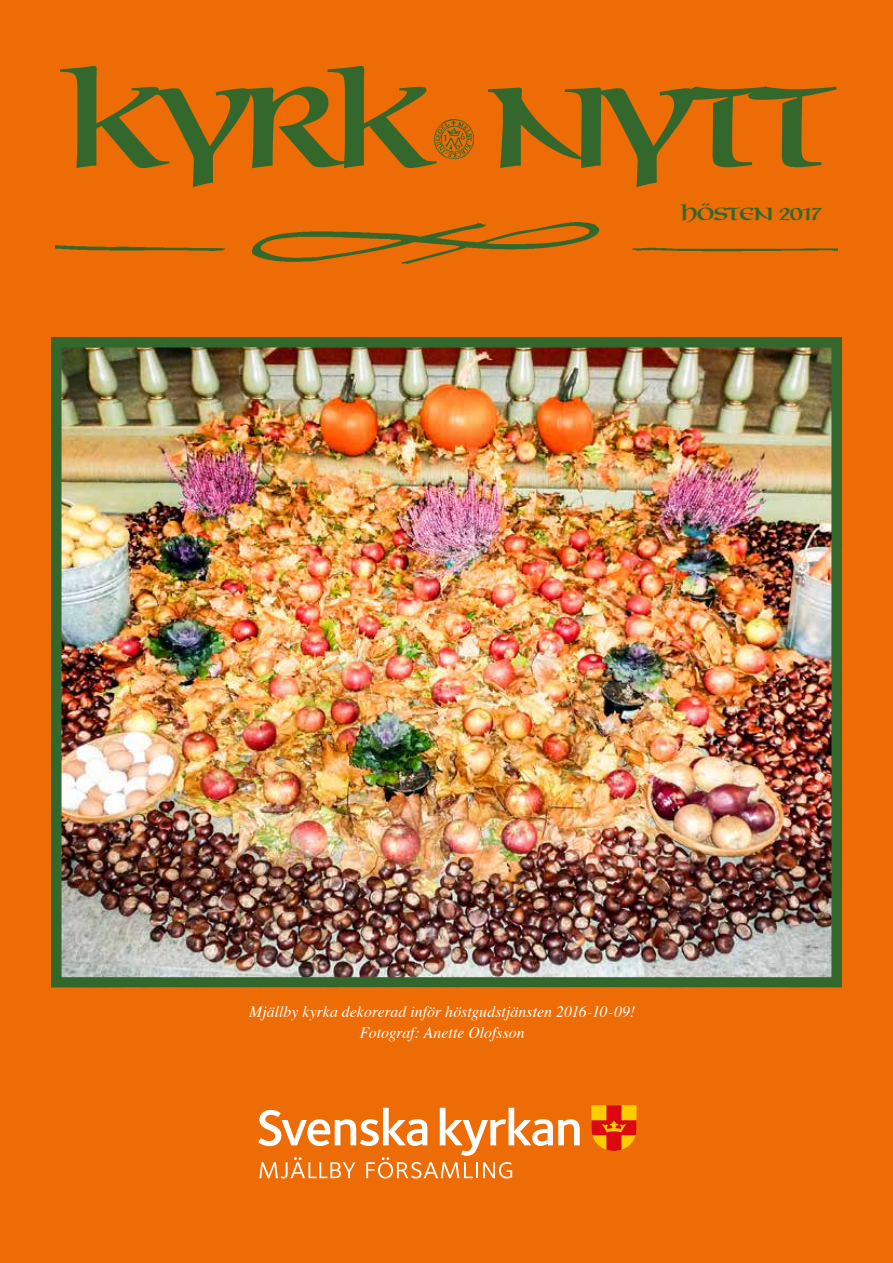
<style>
.page{position:relative;width:893px;height:1263px;background:#ed6c06}
.page>*{position:absolute;margin:0;border:0;box-sizing:border-box;transform-origin:0 0}
.t1{font:169.5px "Omnia";letter-spacing:-.11em;color:#34672c}
.t2{font:27px "Omnia";letter-spacing:-.075em;color:#34672c}
.t3{font:italic 15.75px/20.2px "Times";letter-spacing:.005em;color:#fff;text-align:center}
</style>
<div class="page">
<img style="left:55px;top:222px;width:783px;height:42px">
<img style="left:434px;top:120px;width:40px;height:39px">
<svg style="left:258px;top:1108px;width:322px;height:70px"></svg>
<svg style="left:591px;top:1105px;width:46px;height:46px;background:#eb6209"></svg>
<img style="left:62px;top:348px;width:769px;height:629px">
<div style="left:51px;top:337px;width:791px;height:651px;border:10px solid #34672c"></div>
<h1 class="t1" style="left:60px;top:56px;width:779px">Kyrk Nytt</h1>
<h2 class="t2" style="left:680px;top:202px;width:143px">Hösten 2017</h2>
<p class="t3" style="left:249px;top:1003px;width:388px">Mjällby kyrka dekorerad inför höstgudstjänsten 2016-10-09!<br>Fotograf: Anette Olofsson</p>
</div>
